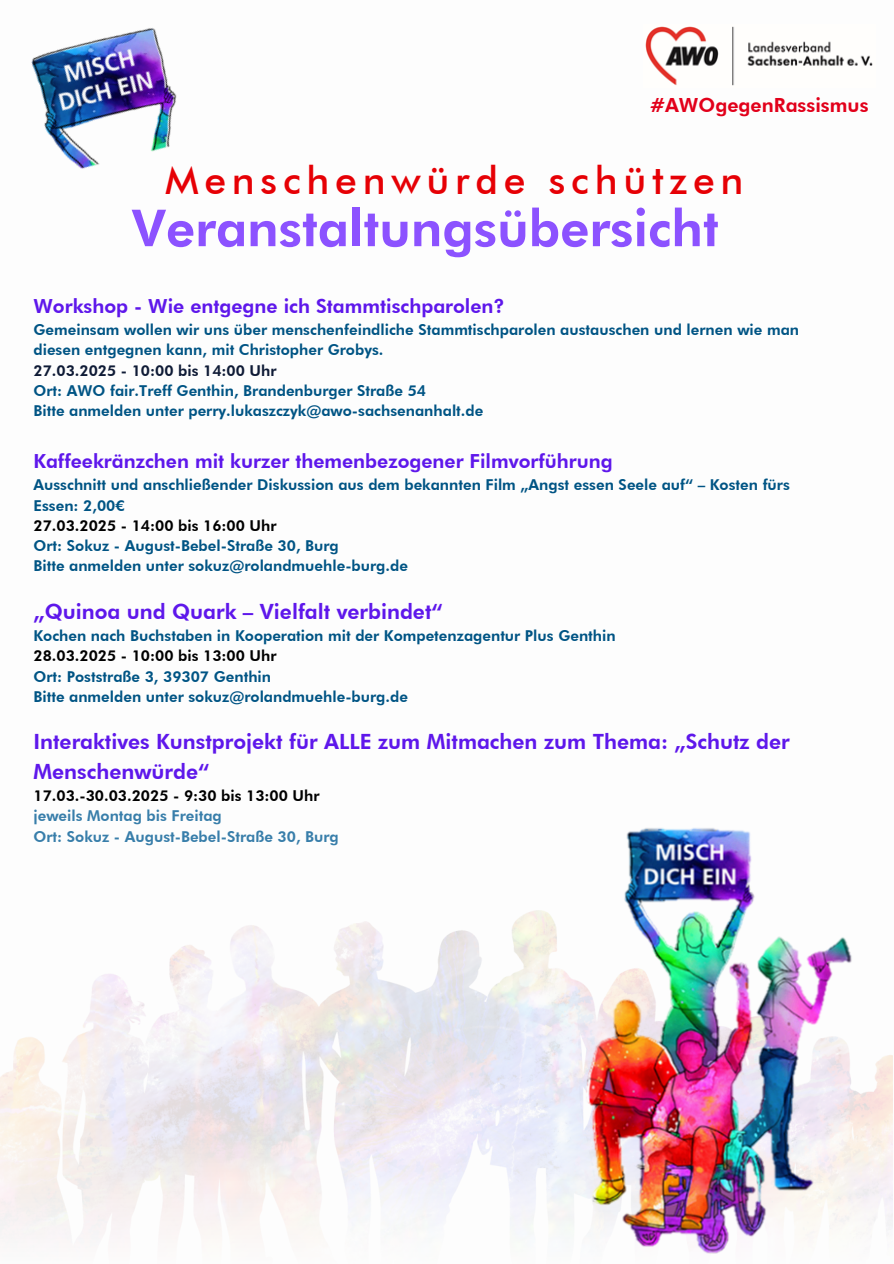
<style>
.page{position:relative;width:894px;height:1264px;background:#fff}
.page>*{position:absolute;margin:0;border:0;box-sizing:border-box;transform-origin:0 0}
.t1{font:800 51px "Futura BT";color:#8c52ff}
.t2{font:500 39px "Futura BT";letter-spacing:.15em;color:#e60005}
.t3{font:800 21px/29.2px "Futura BT";color:#5e17eb}
.t4{font:800 19.5px "Futura BT";color:#e2001a}
.t5{font:800 19.35px "Futura BT";color:#5e17eb}
.t6{font:800 15px/20.2px "Futura BT";color:#005484}
.t7{font:800 15px/20.2px "Futura BT";color:#387eaa}
.t8{font:800 15px "Futura BT";color:#0f1b36}
.t9{font:800 15px "Futura BT";color:#000}
.s1{color:#000}
</style>
<div class="page">
<img style="left:415px;top:828px;width:478px;height:435px">
<img style="left:31px;top:28px;width:146px;height:141px">
<img style="left:645px;top:26px;width:228px;height:60px">
<p class="t4" style="left:650px;top:93px;width:220px">#AWOgegenRassismus</p>
<p class="t2" style="left:165px;top:157px;width:579px">Menschenwürde schützen</p>
<p class="t1" style="left:132px;top:197px;width:588px">Veranstaltungsübersicht</p>
<p class="t5" style="left:33px;top:294px;width:472px">Workshop - Wie entgegne ich Stammtischparolen?</p>
<p class="t6" style="left:33px;top:319px;width:767px">Gemeinsam wollen wir uns über menschenfeindliche Stammtischparolen austauschen und lernen wie man diesen entgegnen kann, mit Christopher Grobys.</p>
<h3 class="t8" style="left:33px;top:361px;width:244px">27.03.2025 - 10:00 bis 14:00 Uhr</h3>
<h2 class="t6" style="left:33px;top:380px;width:394px">Ort: AWO fair.Treff Genthin, Brandenburger Straße 54</h2>
<h1 class="t6" style="left:33px;top:400px;width:451px">Bitte anmelden unter perry.lukaszczyk@awo-sachsenanhalt.de</h1>
<p class="t5" style="left:33px;top:449px;width:580px">Kaffeekränzchen mit kurzer themenbezogener Filmvorführung</p>
<p class="t6" style="left:33px;top:475px;width:757px">Ausschnitt und anschließender Diskussion aus dem bekannten Film „Angst essen Seele auf“ – Kosten fürs<br>Essen: 2,00€</p>
<p class="t9" style="left:33px;top:516px;width:244px">27.03.2025 - 14:00 bis 16:00 Uhr</p>
<p class="t6" style="left:33px;top:535px;width:376px">Ort: Sokuz - August-Bebel-Straße 30, Burg<br>Bitte anmelden unter sokuz@rolandmuehle-burg.de</p>
<p class="t3" style="left:33px;top:596px;width:410px">„Quinoa und Quark – Vielfalt verbindet“</p>
<p class="t6" style="left:33px;top:625px;width:583px">Kochen nach Buchstaben in Kooperation mit der Kompetenzagentur Plus Genthin<br><span class="s1">28.03.2025 - 10:00 bis 13:00 Uhr<br></span>Ort: Poststraße 3, 39307 Genthin</p>
<p class="t6" style="left:33px;top:686px;width:376px">Bitte anmelden unter sokuz@rolandmuehle-burg.de</p>
<p class="t3" style="left:33px;top:727px;width:757px">Interaktives Kunstprojekt für ALLE zum Mitmachen zum Thema: „Schutz der<br>Menschenwürde“</p>
<p class="t7" style="left:33px;top:785px;width:307px"><span class="s1">17.03.-30.03.2025 - 9:30 bis 13:00 Uhr </span>jeweils Montag bis Freitag<br>Ort: Sokuz - August-Bebel-Straße 30, Burg</p>
</div>
